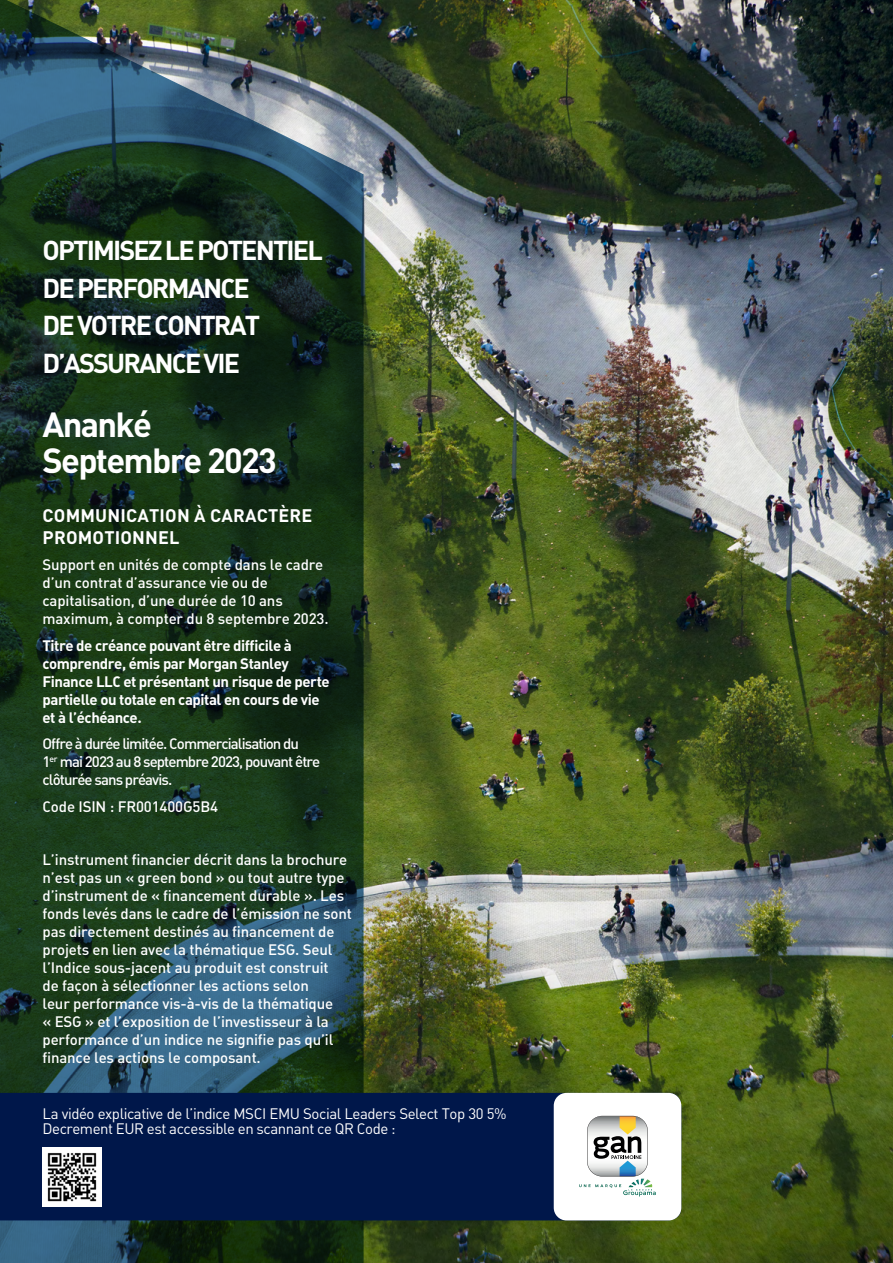
<style>
.page{position:relative;width:893px;height:1263px;background:#fff}
.page>*{position:absolute;margin:0;border:0;box-sizing:border-box;transform-origin:0 0}
.Mentions_legales{font:700 34.5px "DINOT";letter-spacing:-.05em;color:#fff}
.Mentions_legales-2{font:700 27px/37.5px "DINOT";letter-spacing:-.07em;color:#fff}
.Mentions_legales-3{font:700 18px/21.6px "DINOT";letter-spacing:.01em;color:#fff}
.Mentions_legales-4{font:500 15px/18px "DINOT";letter-spacing:-.01em;color:#fff}
.Mentions_legales-5{font:700 15px/18px "DINOT";letter-spacing:-.03em;color:#fff}
.Mentions_legales-6{font:15px/15px "DINOT";letter-spacing:-.03em;color:#fff}
.Mentions_legales-7{font:500 15px/18px "DINOT";letter-spacing:-.06em;color:#fff}
</style>
<div class="page">
<img style="left:364px;top:0;width:529px;height:1263px">
<svg style="left:0;top:0;width:364px;height:1263px;background:#203e2e"></svg>
<div style="left:0;top:1093px;width:681px;height:127px;background:#00174a"></div>
<img style="left:42px;top:1147px;width:59px;height:59px">
<div style="left:554px;top:1093px;width:127px;height:127px;background:#fff;border-radius:13px"></div>
<svg style="left:579px;top:1116px;width:77px;height:80px"></svg>
<p class="Mentions_legales-2" style="left:43px;top:230px;width:282px">OPTIMISEZ LE POTENTIEL<br>DE PERFORMANCE<br>DE VOTRE CONTRAT<br>D’ASSURANCE VIE</p>
<p class="Mentions_legales" style="left:43px;top:401px;width:111px">Ananké</p>
<p class="Mentions_legales" style="left:43px;top:437px;width:236px">Septembre 2023</p>
<p class="Mentions_legales-3" style="left:43px;top:504px;width:271px">COMMUNICATION À CARACTÈRE<br>PROMOTIONNEL</p>
<p class="Mentions_legales-4" style="left:43px;top:555px;width:288px">Support en unités de compte dans le cadre d’un contrat d’assurance vie ou de capitalisation, d’une durée de 10 ans maximum, à compter du 8 septembre 2023.</p>
<p class="Mentions_legales-5" style="left:43px;top:635px;width:289px">Titre de créance pouvant être difficile à comprendre, émis par Morgan Stanley Finance LLC et présentant un risque de perte partielle ou totale en capital en cours de vie et à l’échéance.</p>
<p class="Mentions_legales-7" style="left:43px;top:734px;width:279px">Offre à durée limitée. Commercialisation du<br>1<sup>er</sup> mai 2023 au 8 septembre 2023, pouvant être clôturée sans préavis.</p>
<p class="Mentions_legales-4" style="left:43px;top:796px;width:177px">Code ISIN : FR001400G5B4</p>
<p class="Mentions_legales-4" style="left:43px;top:849px;width:311px">L’instrument financier décrit dans la brochure n’est pas un « green bond » ou tout autre type d’instrument de « financement durable ». Les fonds levés dans le cadre de l’émission ne sont pas directement destinés au financement de projets en lien avec la thématique ESG. Seul l’Indice sous-jacent au produit est construit<br>de façon à sélectionner les actions selon<br>leur performance vis-à-vis de la thématique<br>« ESG » et l’exposition de l’investisseur à la performance d’un indice ne signifie pas qu’il finance les actions le composant.</p>
<p class="Mentions_legales-6" style="left:43px;top:1105px;width:466px">La vidéo explicative de l’indice MSCI EMU Social Leaders Select Top 30 5%<br>Decrement EUR est accessible en scannant ce QR Code :</p>
</div>
